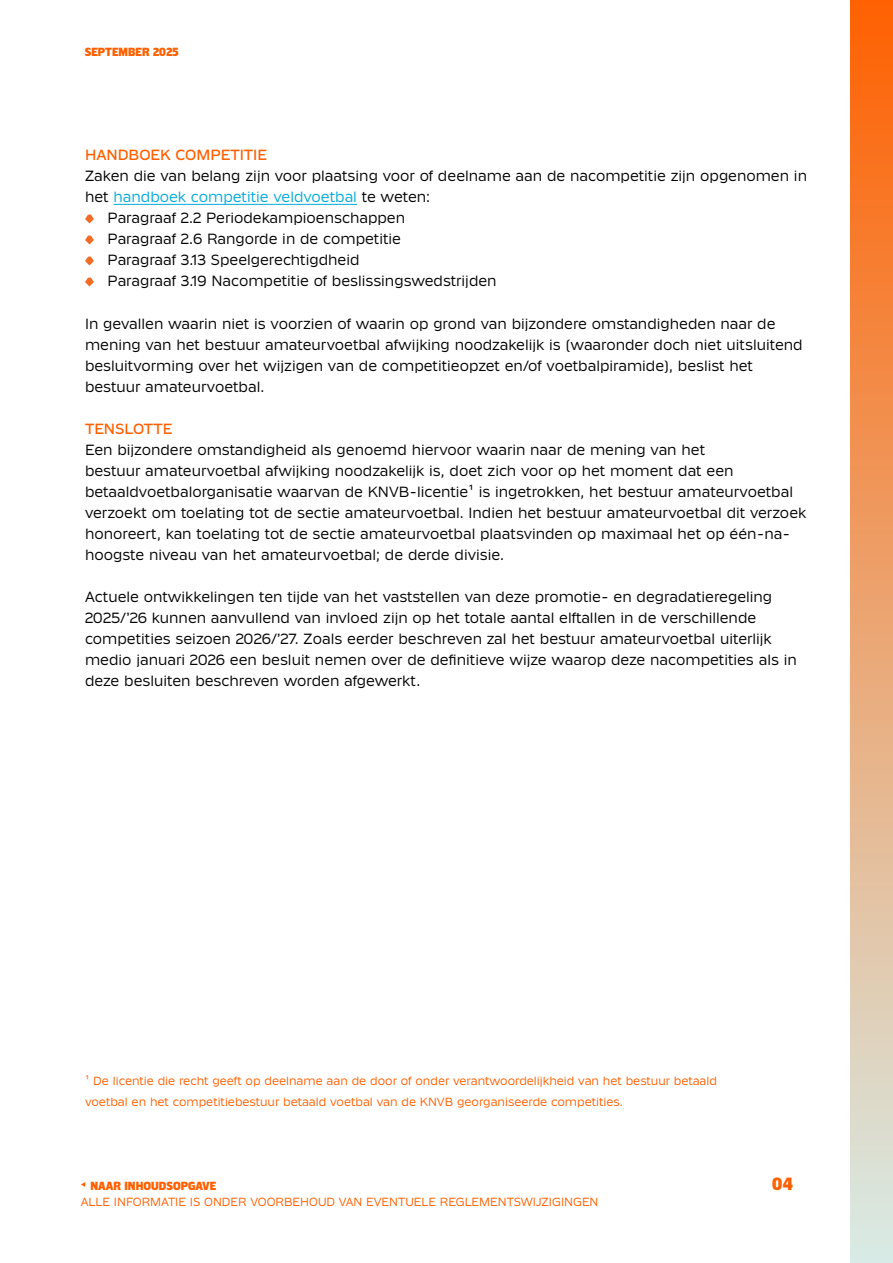
<style>
.page{position:relative;width:893px;height:1263px;background:#fff}
.page>*{position:absolute;margin:0;border:0;box-sizing:border-box;transform-origin:0 0}
.t1{font:700 18px "Klub KNVB072024";color:#ff6000}
.t2{font:15px/21px "Klub KNVB092024";color:#000}
.t3{font:15px "Klub KNVB092024";color:#00aadb}
.t4{font:500 15px "Klub KNVB092024";color:#ff6000}
.t5{font:12px/21px "Klub KNVB092024";color:#ff6000}
.t6{font:700 12px "Klub KNVB072024";color:#ff6000}
.s1{color:#000}
</style>
<div class="page">
<div style="left:850px;top:0;width:43px;height:1263px;background:linear-gradient(to bottom,#ff6101,#d8ebe6)"></div>
<svg style="left:81px;top:1182px;width:4px;height:5px"></svg>
<hr style="left:113px;top:204px;width:244px;height:1px;background:#00aadb">
<svg style="left:85px;top:215px;width:9px;height:8px"></svg>
<svg style="left:85px;top:236px;width:9px;height:8px"></svg>
<svg style="left:85px;top:257px;width:9px;height:8px"></svg>
<svg style="left:85px;top:278px;width:9px;height:8px"></svg>
<p class="t6" style="left:85px;top:45px;width:95px">SEPTEMBER 2025</p>
<p class="t4" style="left:85px;top:147px;width:184px">HANDBOEK COMPETITIE</p>
<p class="t2" style="left:85px;top:166px;width:723px">Zaken die van belang zijn voor plaatsing voor of deelname aan de nacompetitie zijn opgenomen in</p>
<p class="t3" style="left:85px;top:189px;width:347px"><span class="s1">het</span> handboek competitie veldvoetbal <span class="s1">te weten:</span></p>
<p class="t2" style="left:108px;top:208px;width:299px">Paragraaf 2.2 Periodekampioenschappen</p>
<p class="t2" style="left:108px;top:229px;width:295px">Paragraaf 2.6 Rangorde in de competitie</p>
<p class="t2" style="left:108px;top:250px;width:253px">Paragraaf 3.13 Speelgerechtigdheid</p>
<p class="t2" style="left:108px;top:271px;width:391px">Paragraaf 3.19 Nacompetitie of beslissingswedstrijden</p>
<p class="t2" style="left:85px;top:313px;width:719px">In gevallen waarin niet is voorzien of waarin op grond van bijzondere omstandigheden naar de mening van het bestuur amateurvoetbal afwijking noodzakelijk is (waaronder doch niet uitsluitend besluitvorming over het wijzigen van de competitieopzet en/of voetbalpiramide), beslist het bestuur amateurvoetbal.</p>
<p class="t4" style="left:85px;top:420px;width:89px">TENSLOTTE</p>
<p class="t2" style="left:85px;top:439px;width:723px">Een bijzondere omstandigheid als genoemd hiervoor waarin naar de mening van het<br>bestuur amateurvoetbal afwijking noodzakelijk is, doet zich voor op het moment dat een betaaldvoetbalorganisatie waarvan de KNVB-licentie¹ is ingetrokken, het bestuur amateurvoetbal verzoekt om toelating tot de sectie amateurvoetbal. Indien het bestuur amateurvoetbal dit verzoek honoreert, kan toelating tot de sectie amateurvoetbal plaatsvinden op maximaal het op één-na&shy;hoogste niveau van het amateurvoetbal; de derde divisie.</p>
<p class="t2" style="left:85px;top:586px;width:713px">Actuele ontwikkelingen ten tijde van het vaststellen van deze promotie- en degradatieregeling 2025/’26 kunnen aanvullend van invloed zijn op het totale aantal elftallen in de verschillende competities seizoen 2026/’27. Zoals eerder beschreven zal het bestuur amateurvoetbal uiterlijk medio januari 2026 een besluit nemen over de definitieve wijze waarop deze nacompetities als in deze besluiten beschreven worden afgewerkt.</p>
<p class="t5" style="left:85px;top:1070px;width:633px">¹ De licentie die recht geeft op deelname aan de door of onder verantwoordelijkheid van het bestuur betaald voetbal en het competitiebestuur betaald voetbal van de KNVB georganiseerde competities.</p>
<p class="t6" style="left:91px;top:1179px;width:127px">NAAR INHOUDSOPGAVE</p>
<p class="t5" style="left:81px;top:1192px;width:519px">ALLE INFORMATIE IS ONDER VOORBEHOUD VAN EVENTUELE REGLEMENTSWIJZIGINGEN</p>
<p class="t1" style="left:772px;top:1173px;width:22px">04</p>
</div>
